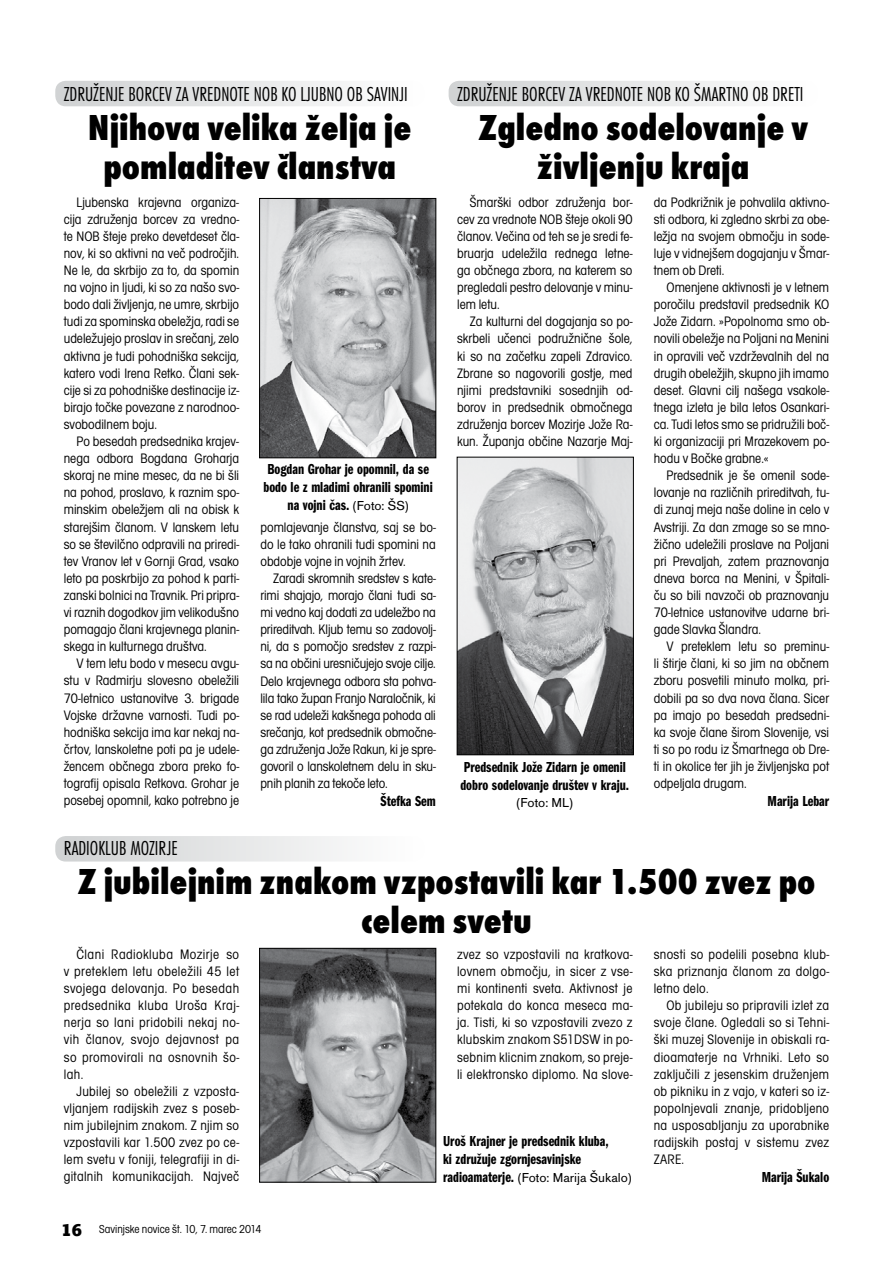
<style>
.page{position:relative;width:893px;height:1263px;background:#fff}
.page>*{position:absolute;margin:0;border:0;box-sizing:border-box;transform-origin:0 0}
.t1{font:37.5px/39px "Futura TEE Extr Bold Cond";color:#000;text-align:center}
.t2{font:21px "Futura TEE Ligh Cond";color:#000}
.t3{font:15px/18px "Franklin Got Itc TEE Demi Comp";color:#000}
.t4{font:condensed 14.25px/17.1px "Avant Gar Got Itc TEE";color:#000;text-align:justify}
.t5{font:13.5px "Accius TEE";color:#000}
.t6{font:condensed 12px "Avant Gar Got Itc TEE";color:#000}
.s1{font-family:"Accius TEE";font-size:13.5px}
.s2{font-family:"Skoda Sans";font-weight:900;font-stretch:normal;font-size:18px}
.s3{font-family:"Franklin Got Itc TEE Demi Comp";font-size:15px}
</style>
<div class="page">
<div style="left:55px;top:81px;width:370px;height:25px;background:linear-gradient(to right,#cfd1d2,#fff);border-radius:10px"></div>
<div style="left:449px;top:81px;width:370px;height:25px;background:linear-gradient(to right,#cfd1d2,#fff);border-radius:10px"></div>
<div style="left:55px;top:836px;width:370px;height:25px;background:linear-gradient(to right,#cfd1d2,#fff);border-radius:10px"></div>
<img style="left:261px;top:200px;width:173px;height:256px">
<div style="left:259px;top:198px;width:177px;height:260px;border:1px solid #000"></div>
<img style="left:459px;top:459px;width:173px;height:294px">
<div style="left:457px;top:457px;width:177px;height:298px;border:1px solid #000"></div>
<img style="left:261px;top:950px;width:173px;height:230px">
<div style="left:259px;top:948px;width:177px;height:234px;border:1px solid #000"></div>
<h2 class="t2" style="left:64px;top:82px;width:345px">ZDRUŽENJE BORCEV ZA VREDNOTE NOB KO LJUBNO OB SAVINJI</h2>
<h1 class="t1" style="left:88px;top:108px;width:325px">Njihova velika želja je pomladitev članstva</h1>
<p class="t4" style="left:64px;top:193px;width:177px;text-indent:13px">Ljubenska krajevna organiza&shy;cija združenja borcev za vredno&shy;te NOB šteje preko devetdeset čla&shy;nov, ki so aktivni na več področjih.<br>Ne le, da skrbijo za to, da spomin na vojno in ljudi, ki so za našo svo&shy;bodo dali življenja, ne umre, skrbijo tudi za spominska obeležja, radi se udeležujejo proslav in srečanj, zelo aktivna je tudi pohodniška sekcija, katero vodi Irena Retko. Člani sek&shy;cije si za pohodniške destinacije iz&shy;birajo točke povezane z narodnoo&shy;svobodilnem boju.</p>
<p class="t4" style="left:64px;top:433px;width:177px;text-indent:13px">Po besedah predsednika krajev&shy;nega odbora Bogdana Groharja skoraj ne mine mesec, da ne bi šli na pohod, proslavo, k raznim spo&shy;minskim obeležjem ali na obisk k starejšim članom. V lanskem letu so se številčno odpravili na priredi&shy;tev Vranov let v Gornji Grad, vsako leto pa poskrbijo za pohod k parti&shy;zanski bolnici na Travnik. Pri pripra&shy;vi raznih dogodkov jim velikodušno pomagajo člani krajevnega planin&shy;skega in kulturnega društva.</p>
<p class="t4" style="left:64px;top:655px;width:177px;text-indent:13px">V tem letu bodo v mesecu avgu&shy;stu v Radmirju slovesno obeležili 70-letnico ustanovitve 3. brigade Vojske državne varnosti. Tudi po&shy;hodniška sekcija ima kar nekaj na&shy;črtov, lanskoletne poti pa je udele&shy;žencem občnega zbora preko fo&shy;tografij opisala Retkova. Grohar je posebej opomnil, kako potrebno je</p>
<p class="t3" style="left:264px;top:460px;width:171px;text-align:center">Bogdan Grohar je opomnil, da se bodo le z mladimi ohranili spomini na vojni čas. <span class="s1">(Foto: ŠS)</span></p>
<p class="t4" style="left:260px;top:518px;width:177px">pomlajevanje članstva, saj se bo&shy;do le tako ohranili tudi spomini na obdobje vojne in vojnih žrtev.</p>
<p class="t4" style="left:260px;top:570px;width:177px;text-indent:13px">Zaradi skromnih sredstev s kate&shy;rimi shajajo, morajo člani tudi sa&shy;mi vedno kaj dodati za udeležbo na prireditvah. Kljub temu so zadovolj&shy;ni, da s pomočjo sredstev z razpi&shy;sa na občini uresničujejo svoje cilje.<br>Delo krajevnega odbora sta pohva&shy;lila tako župan Franjo Naraločnik, ki se rad udeleži kakšnega pohoda ali srečanja, kot predsednik območne&shy;ga združenja Jože Rakun, ki je spre&shy;govoril o lanskoletnem delu in sku&shy;pnih planih za tekoče leto.</p>
<p class="t3" style="left:381px;top:792px;width:57px">Štefka Sem</p>
<h2 class="t2" style="left:457px;top:82px;width:348px">ZDRUŽENJE BORCEV ZA VREDNOTE NOB KO ŠMARTNO OB DRETI</h2>
<h1 class="t1" style="left:478px;top:108px;width:332px">Zgledno sodelovanje v življenju kraja</h1>
<p class="t4" style="left:457px;top:193px;width:177px;text-indent:13px">Šmarški odbor združenja bor&shy;cev za vrednote NOB šteje okoli 90 članov. Večina od teh se je sredi fe&shy;bruarja udeležila rednega letne&shy;ga občnega zbora, na katerem so pregledali pestro delovanje v minu&shy;lem letu.</p>
<p class="t4" style="left:457px;top:313px;width:177px;text-indent:13px">Za kulturni del dogajanja so po&shy;skrbeli učenci podružnične šole, ki so na začetku zapeli Zdravico.<br>Zbrane so nagovorili gostje, med njimi predstavniki sosednjih od&shy;borov in predsednik območnega združenja borcev Mozirje Jože Ra&shy;kun. Županja občine Nazarje Maj-</p>
<p class="t3" style="left:460px;top:759px;width:170px">Predsednik Jože Zidarn je omenil dobro sodelovanje društev v kraju.</p>
<p class="t5" style="left:517px;top:795px;width:58px">(Foto: ML)</p>
<p class="t4" style="left:654px;top:193px;width:177px">da Podkrižnik je pohvalila aktivno&shy;sti odbora, ki zgledno skrbi za obe&shy;ležja na svojem območju in sode&shy;luje v vidnejšem dogajanju v Šmar&shy;tnem ob Dreti.</p>
<p class="t4" style="left:654px;top:279px;width:177px;text-indent:13px">Omenjene aktivnosti je v letnem poročilu predstavil predsednik KO Jože Zidarn. »Popolnoma smo ob&shy;novili obeležje na Poljani na Menini in opravili več vzdrževalnih del na drugih obeležjih, skupno jih imamo deset. Glavni cilj našega vsakole&shy;tnega izleta je bila letos Osankari&shy;ca. Tudi letos smo se pridružili boč&shy;ki organizaciji pri Mrazekovem po&shy;hodu v Bočke grabne.«</p>
<p class="t4" style="left:654px;top:467px;width:177px;text-indent:13px">Predsednik je še omenil sode&shy;lovanje na različnih prireditvah, tu&shy;di zunaj meja naše doline in celo v Avstriji. Za dan zmage so se mno&shy;žično udeležili proslave na Poljani pri Prevaljah, zatem praznovanja dneva borca na Menini, v Špitali&shy;ču so bili navzoči ob praznovanju 70-letnice ustanovitve udarne bri&shy;gade Slavka Šlandra.</p>
<p class="t4" style="left:654px;top:638px;width:177px;text-indent:13px">V preteklem letu so preminu&shy;li štirje člani, ki so jim na občnem zboru posvetili minuto molka, pri&shy;dobili pa so dva nova člana. Sicer pa imajo po besedah predsedni&shy;ka svoje člane širom Slovenije, vsi ti so po rodu iz Šmartnega ob Dre&shy;ti in okolice ter jih je življenjska pot odpeljala drugam.</p>
<p class="t3" style="left:767px;top:792px;width:63px">Marija Lebar</p>
<h2 class="t2" style="left:64px;top:836px;width:116px">RADIOKLUB MOZIRJE</h2>
<h1 class="t1" style="left:77px;top:863px;width:740px">Z jubilejnim znakom vzpostavili kar 1.500 zvez po celem svetu</h1>
<p class="t4" style="left:64px;top:946px;width:177px;text-indent:13px">Člani Radiokluba Mozirje so v preteklem letu obeležili 45 let svojega delovanja. Po besedah predsednika kluba Uroša Kraj&shy;nerja so lani pridobili nekaj no&shy;vih članov, svojo dejavnost pa so promovirali na osnovnih šo&shy;lah.</p>
<p class="t4" style="left:64px;top:1083px;width:177px;text-indent:13px">Jubilej so obeležili z vzposta&shy;vljanjem radijskih zvez s poseb&shy;nim jubilejnim znakom. Z njim so vzpostavili kar 1.500 zvez po ce&shy;lem svetu v foniji, telegrafiji in di&shy;gitalnih komunikacijah. Največ</p>
<p class="t6" style="left:62px;top:1222px;width:201px"><span class="s2">16</span> Savinjske novice št. 10, 7. marec 2014</p>
<p class="t4" style="left:457px;top:946px;width:177px">zvez so vzpostavili na kratkova&shy;lovnem območju, in sicer z vse&shy;mi kontinenti sveta. Aktivnost je potekala do konca meseca ma&shy;ja. Tisti, ki so vzpostavili zvezo z klubskim znakom S51DSW in po&shy;sebnim klicnim znakom, so preje&shy;li elektronsko diplomo. Na slove-</p>
<p class="t4" style="left:654px;top:946px;width:177px">snosti so podelili posebna klub&shy;ska priznanja članom za dolgo&shy;letno delo.</p>
<p class="t4" style="left:654px;top:997px;width:177px;text-indent:13px">Ob jubileju so pripravili izlet za svoje člane. Ogledali so si Tehni&shy;ški muzej Slovenije in obiskali ra&shy;dioamaterje na Vrhniki. Leto so zaključili z jesenskim druženjem ob pikniku in z vajo, v kateri so iz&shy;popolnjevali znanje, pridobljeno na usposabljanju za uporabnike radijskih postaj v sistemu zvez ZARE.</p>
<p class="t3" style="left:762px;top:1168px;width:69px">Marija Šukalo</p>
<p class="t3" style="left:443px;top:1132px;width:167px">Uroš Krajner je predsednik kluba, ki združuje zgornjesavinjske</p>
<p class="t5" style="left:443px;top:1170px;width:190px"><span class="s3">radioamaterje.</span> (Foto: Marija Šukalo)</p>
</div>
